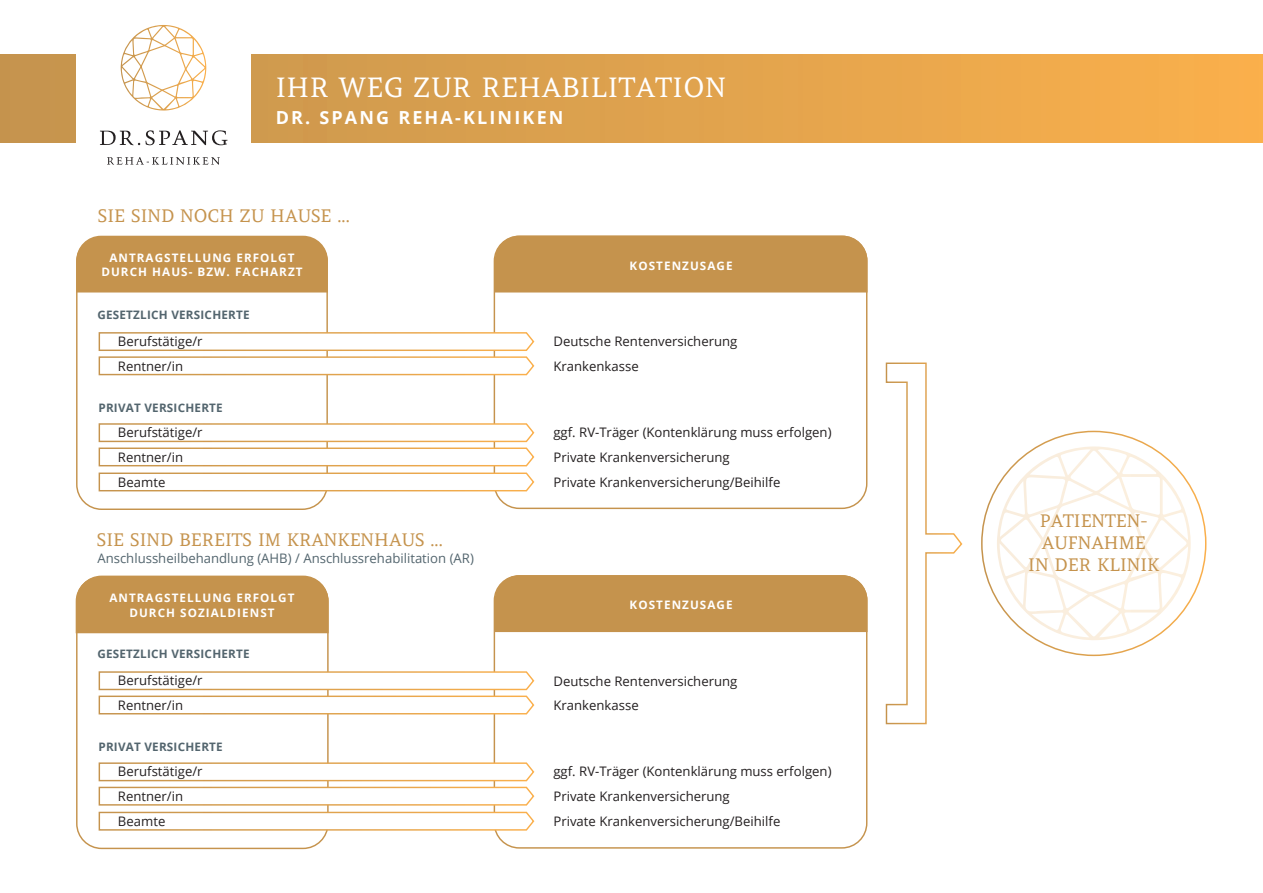
<style>
.page{position:relative;width:1263px;height:893px;background:#fff}
.page>*{position:absolute;margin:0;border:0;box-sizing:border-box;transform-origin:0 0}
.t1{font:27px "Amethysta";letter-spacing:.02em;color:#fff}
.t2{font:700 18px "Open Sans";letter-spacing:.12em;color:#fff}
.t3{font:17.55px/21.9px "Amethysta";color:#c5934d;text-align:center}
.t4{font:13.2px/24.8px "Open Sans";color:#231f20}
.t5{font:13.2px "Open Sans";color:#53656e}
.t6{font:700 11.7px/14.5px "Open Sans";letter-spacing:.09em;color:#fff;text-align:center}
.t7{font:700 11.7px "Open Sans";letter-spacing:.02em;color:#53656e}
</style>
<div class="page">
<svg style="left:997px;top:446px;width:194px;height:196px"></svg>
<svg style="left:0;top:54px;width:1263px;height:89px;background:#e1a34d"></svg>
<div style="left:77px;top:45px;width:174px;height:137px;background:#fff"></div>
<svg style="left:121px;top:25px;width:86px;height:86px"></svg>
<svg style="left:100px;top:130px;width:127px;height:15px"></svg>
<svg style="left:107px;top:157px;width:113px;height:8px"></svg>
<div style="left:76px;top:236px;width:252px;height:56px;background:#c5934d"></div>
<div style="left:495px;top:236px;width:372px;height:56px;background:#c5934d"></div>
<div style="left:495px;top:575px;width:372px;height:57px;background:#c5934d"></div>
<div style="left:76px;top:576px;width:253px;height:57px;background:#c5934d"></div>
<svg style="left:98px;top:331px;width:437px;height:45px"></svg>
<svg style="left:98px;top:671px;width:437px;height:44px"></svg>
<svg style="left:98px;top:422px;width:437px;height:70px"></svg>
<svg style="left:98px;top:762px;width:437px;height:69px"></svg>
<svg style="left:885px;top:362px;width:78px;height:363px"></svg>
<h1 class="t1" style="left:276px;top:71px;width:452px">IHR WEG ZUR REHABILITATION</h1>
<h2 class="t2" style="left:276px;top:104px;width:289px">DR. SPANG REHA-KLINIKEN</h2>
<h3 class="t3" style="left:98px;top:205px;width:253px">SIE SIND NOCH ZU HAUSE ...</h3>
<p class="t6" style="left:101px;top:250px;width:203px">ANTRAGSTELLUNG ERFOLGT<br>DURCH HAUS- BZW. FACHARZT</p>
<p class="t6" style="left:630px;top:258px;width:104px">KOSTENZUSAGE</p>
<p class="t7" style="left:97px;top:306px;width:154px">GESETZLICH VERSICHERTE</p>
<p class="t4" style="left:118px;top:328px;width:86px">Berufstätige/r<br>Rentner/in</p>
<p class="t4" style="left:553px;top:328px;width:185px">Deutsche Rentenversicherung<br>Krankenkasse</p>
<p class="t7" style="left:98px;top:399px;width:126px">PRIVAT VERSICHERTE</p>
<p class="t4" style="left:118px;top:419px;width:86px">Berufstätige/r<br>Rentner/in<br>Beamte</p>
<p class="t4" style="left:553px;top:419px;width:280px">ggf. RV-Träger (Kontenklärung muss erfolgen)<br>Private Krankenversicherung<br>Private Krankenversicherung/Beihilfe</p>
<h3 class="t3" style="left:97px;top:529px;width:347px">SIE SIND BEREITS IM KRANKENHAUS ...</h3>
<p class="t5" style="left:97px;top:549px;width:378px">Anschlussheilbehandlung (AHB) / Anschlussrehabilitation (AR)</p>
<p class="t6" style="left:109px;top:590px;width:187px">ANTRAGSTELLUNG ERFOLGT<br>DURCH SOZIALDIENST</p>
<p class="t7" style="left:97px;top:645px;width:154px">GESETZLICH VERSICHERTE</p>
<p class="t4" style="left:118px;top:668px;width:86px">Berufstätige/r<br>Rentner/in</p>
<p class="t7" style="left:98px;top:738px;width:126px">PRIVAT VERSICHERTE</p>
<p class="t4" style="left:118px;top:759px;width:86px">Berufstätige/r<br>Rentner/in<br>Beamte</p>
<p class="t6" style="left:630px;top:598px;width:104px">KOSTENZUSAGE</p>
<p class="t4" style="left:553px;top:668px;width:185px">Deutsche Rentenversicherung<br>Krankenkasse</p>
<p class="t4" style="left:553px;top:759px;width:280px">ggf. RV-Träger (Kontenklärung muss erfolgen)<br>Private Krankenversicherung<br>Private Krankenversicherung/Beihilfe</p>
<h3 class="t3" style="left:1028px;top:510px;width:132px">PATIENTEN-<br>AUFNAHME<br>IN DER KLINIK</h3>
</div>
